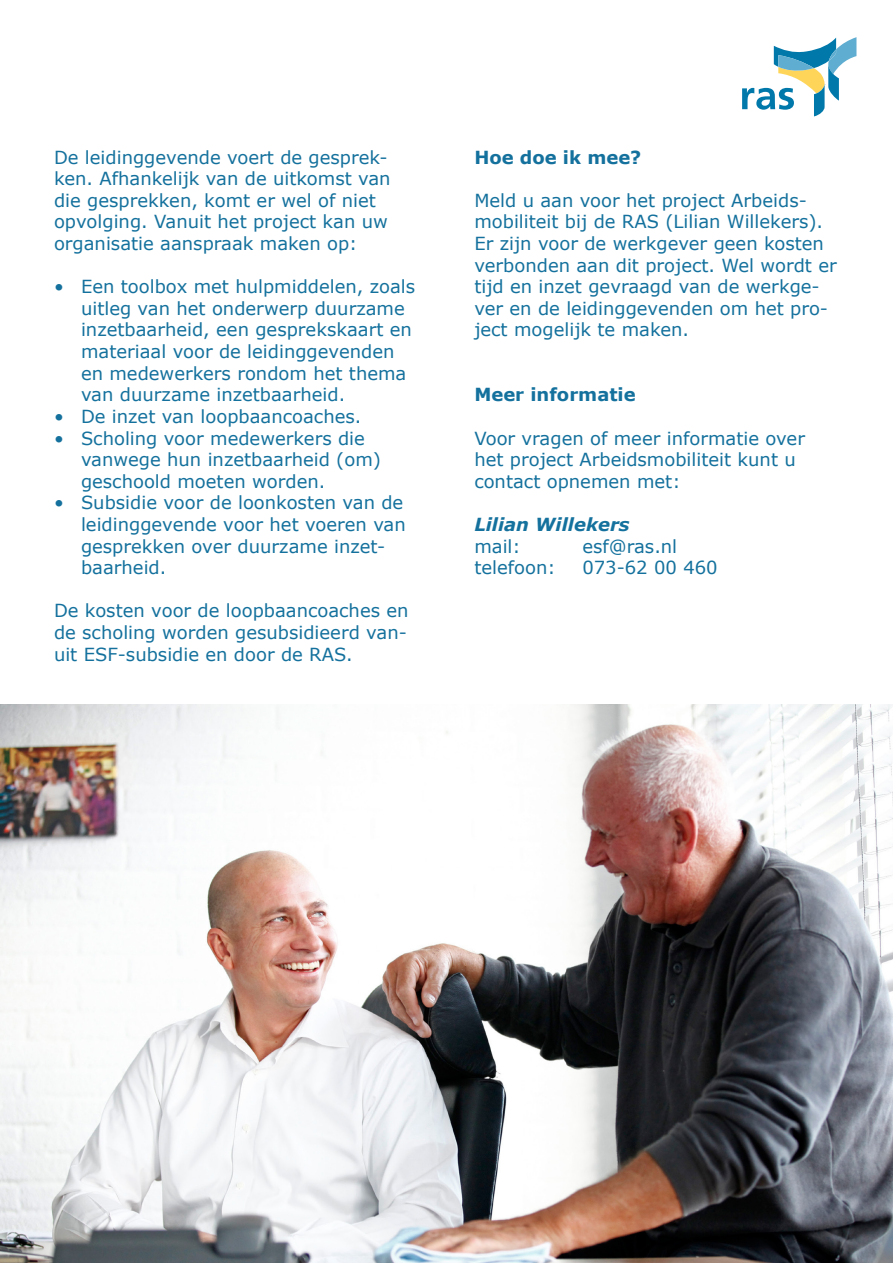
<style>
.page{position:relative;width:893px;height:1263px;background:#fff}
.page>*{position:absolute;margin:0;border:0;box-sizing:border-box;transform-origin:0 0}
.t1{font:18px/21.6px "Verdana";color:#14719d}
.t2{font:700 18px "Verdana";color:#14719d}
.t3{font:italic 700 18px "Verdana";color:#14719d}
</style>
<div class="page">
<svg style="left:742px;top:37px;width:114px;height:79px"></svg>
<img style="left:0;top:705px;width:893px;height:558px">
<p class="t1" style="left:54px;top:146px;width:338px">De leidinggevende voert de gesprek&shy;ken. Afhankelijk van de uitkomst van die gesprekken, komt er wel of niet opvolging. Vanuit het project kan uw organisatie aanspraak maken op:</p>
<p class="t1" style="left:81px;top:276px;width:336px;text-indent:-27px">• Een toolbox met hulpmiddelen, zoals uitleg van het onderwerp duurzame inzetbaarheid, een gesprekskaart en materiaal voor de leidinggevenden en medewerkers rondom het thema van duurzame inzetbaarheid.</p>
<p class="t1" style="left:54px;top:405px;width:309px">• De inzet van loopbaancoaches.</p>
<p class="t1" style="left:81px;top:427px;width:302px;text-indent:-27px">• Scholing voor medewerkers die vanwege hun inzetbaarheid (om) geschoold moeten worden.</p>
<p class="t1" style="left:81px;top:492px;width:326px;text-indent:-27px">• Subsidie voor de loonkosten van de leidinggevende voor het voeren van gesprekken over duurzame inzet&shy;baarheid.</p>
<p class="t1" style="left:54px;top:600px;width:356px;text-align:justify">De kosten voor de loopbaancoaches en de scholing worden gesubsidieerd van&shy;uit ESF-subsidie en door de RAS.</p>
<p class="t2" style="left:474px;top:144px;width:169px">Hoe doe ik mee?</p>
<p class="t1" style="left:474px;top:189px;width:364px">Meld u aan voor het project Arbeids&shy;mobiliteit bij de RAS (Lilian Willekers).<br>Er zijn voor de werkgever geen kosten verbonden aan dit project. Wel wordt er tijd en inzet gevraagd van de werkge&shy;ver en de leidinggevenden om het pro&shy;ject mogelijk te maken.</p>
<p class="t2" style="left:474px;top:382px;width:163px">Meer informatie</p>
<p class="t1" style="left:474px;top:427px;width:332px">Voor vragen of meer informatie over het project Arbeidsmobiliteit kunt u contact opnemen met:</p>
<p class="t3" style="left:474px;top:512px;width:157px">Lilian Willekers</p>
<p class="t1" style="left:474px;top:535px;width:48px">mail:</p>
<p class="t1" style="left:582px;top:535px;width:96px">esf@ras.nl</p>
<p class="t1" style="left:474px;top:557px;width:83px">telefoon:</p>
<p class="t1" style="left:582px;top:557px;width:137px">073-62 00 460</p>
</div>
